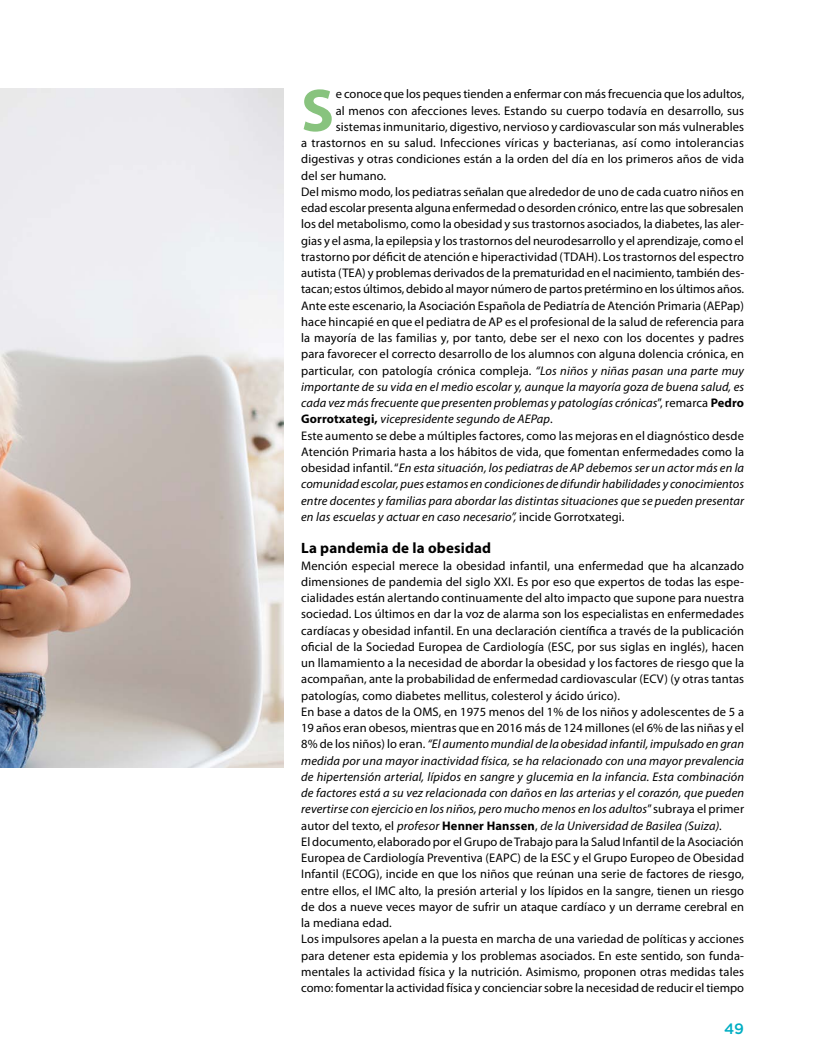
<style>
.page{position:relative;width:815px;height:1063px;background:#fff}
.page>*{position:absolute;margin:0;border:0;box-sizing:border-box;transform-origin:0 0}
.t1{font:700 60.75px "Myriad Pro";color:#88c37e}
.t2{font:700 15px "Myriad Pro";letter-spacing:.01em;color:#000}
.t3{font:500 15px "Gotham";color:#00aec3}
.t4{font:12.5px/16.2px "Myriad Pro";letter-spacing:.01em;color:#000}
.t5{font:italic 12.5px "Myriad Pro";letter-spacing:.01em;color:#000}
.s1{font-style:italic}
.s2{font-style:normal}
.s3{font-weight:700;font-style:normal}
.s4{font-weight:700}
</style>
<div class="page">
<img style="left:0;top:89px;width:283px;height:678px">
<h1 class="t1" style="left:301px;top:71px;width:34px">S</h1>
<p class="t4" style="left:336px;top:86px;width:410px">e conoce que los peques tienden a enfermar con más frecuencia que los adultos,</p>
<p class="t4" style="left:336px;top:102px;width:410px">al menos con afecciones leves. Estando su cuerpo todavía en desarrollo, sus</p>
<p class="t4" style="left:336px;top:118px;width:410px">sistemas inmunitario, digestivo, nervioso y cardiovascular son más vulnerables</p>
<p class="t4" style="left:301px;top:135px;width:444px">a trastornos en su salud. Infecciones víricas y bacterianas, así como intolerancias</p>
<p class="t4" style="left:301px;top:151px;width:444px">digestivas y otras condiciones están a la orden del día en los primeros años de vida</p>
<p class="t4" style="left:301px;top:167px;width:86px">del ser humano.</p>
<p class="t4" style="left:301px;top:183px;width:444px">Del mismo modo, los pediatras señalan que alrededor de uno de cada cuatro niños en</p>
<p class="t4" style="left:301px;top:200px;width:444px">edad escolar presenta alguna enfermedad o desorden crónico, entre las que sobresalen</p>
<p class="t4" style="left:301px;top:216px;width:444px">los del metabolismo, como la obesidad y sus trastornos asociados, la diabetes, las aler-</p>
<p class="t4" style="left:301px;top:232px;width:444px">gias y el asma, la epilepsia y los trastornos del neurodesarrollo y el aprendizaje, como el</p>
<p class="t4" style="left:301px;top:248px;width:444px">trastorno por déficit de atención e hiperactividad (TDAH). Los trastornos del espectro</p>
<p class="t4" style="left:301px;top:265px;width:445px">autista (TEA) y problemas derivados de la prematuridad en el nacimiento, también des-</p>
<p class="t4" style="left:301px;top:281px;width:445px">tacan; estos últimos, debido al mayor número de partos pretérmino en los últimos años.</p>
<p class="t4" style="left:301px;top:297px;width:444px">Ante este escenario, la Asociación Española de Pediatría de Atención Primaria (AEPap)</p>
<p class="t4" style="left:301px;top:313px;width:444px">hace hincapié en que el pediatra de AP es el profesional de la salud de referencia para</p>
<p class="t4" style="left:301px;top:330px;width:444px">la mayoría de las familias y, por tanto, debe ser el nexo con los docentes y padres</p>
<p class="t4" style="left:301px;top:346px;width:444px">para favorecer el correcto desarrollo de los alumnos con alguna dolencia crónica, en</p>
<p class="t4" style="left:301px;top:362px;width:444px">particular, con patología crónica compleja. <span class="s1">“Los niños y niñas pasan una parte muy</span></p>
<p class="t5" style="left:301px;top:379px;width:444px">importante de su vida en el medio escolar y, aunque la mayoría goza de buena salud, es</p>
<p class="t5" style="left:301px;top:395px;width:444px">cada vez más frecuente que presenten problemas y patologías crónicas<span class="s2">”, remarca</span> <span class="s3">Pedro</span></p>
<p class="t5" style="left:301px;top:412px;width:253px"><span class="s3">Gorrotxategi,</span> vicepresidente segundo de AEPap<span class="s2">.</span></p>
<p class="t4" style="left:301px;top:427px;width:444px">Este aumento se debe a múltiples factores, como las mejoras en el diagnóstico desde</p>
<p class="t4" style="left:301px;top:443px;width:444px">Atención Primaria hasta a los hábitos de vida, que fomentan enfermedades como la</p>
<p class="t5" style="left:301px;top:460px;width:444px"><span class="s2">obesidad infantil. “</span>En esta situación, los pediatras de AP debemos ser un actor más en la</p>
<p class="t5" style="left:301px;top:477px;width:444px">comunidad escolar, pues estamos en condiciones de difundir habilidades y conocimientos</p>
<p class="t5" style="left:301px;top:493px;width:444px">entre docentes y familias para abordar las distintas situaciones que se pueden presentar</p>
<p class="t5" style="left:301px;top:509px;width:325px">en las escuelas y actuar en caso necesario”, <span class="s2">incide Gorrotxategi.</span></p>
<p class="t2" style="left:301px;top:539px;width:191px">La pandemia de la obesidad</p>
<p class="t4" style="left:301px;top:557px;width:444px">Mención especial merece la obesidad infantil, una enfermedad que ha alcanzado dimensiones de pandemia del siglo XXI. Es por eso que expertos de todas las espe&shy;cialidades están alertando continuamente del alto impacto que supone para nuestra sociedad. Los últimos en dar la voz de alarma son los especialistas en enfermedades cardíacas y obesidad infantil. En una declaración científica a través de la publicación oficial de la Sociedad Europea de Cardiología (ESC, por sus siglas en inglés), hacen un llamamiento a la necesidad de abordar la obesidad y los factores de riesgo que la acompañan, ante la probabilidad de enfermedad cardiovascular (ECV) (y otras tantas patologías, como diabetes mellitus, colesterol y ácido úrico).<br>En base a datos de la OMS, en 1975 menos del 1% de los niños y adolescentes de 5 a 19 años eran obesos, mientras que en 2016 más de 124 millones (el 6% de las niñas y el 8% de los niños) lo eran. <span class="s1">“El aumento mundial de la obesidad infantil, impulsado en gran medida por una mayor inactividad física, se ha relacionado con una mayor prevalencia de hipertensión arterial, lípidos en sangre y glucemia en la infancia. Esta combinación de factores está a su vez relacionada con daños en las arterias y el corazón, que pueden revertirse con ejercicio en los niños, pero mucho menos en los adultos</span>” subraya el primer autor del texto, el <span class="s1">profesor</span> <span class="s4">Henner Hanssen</span>, <span class="s1">de la Universidad de Basilea (Suiza).<br></span>El documento, elaborado por el Grupo de Trabajo para la Salud Infantil de la Asociación Europea de Cardiología Preventiva (EAPC) de la ESC y el Grupo Europeo de Obesidad Infantil (ECOG), incide en que los niños que reúnan una serie de factores de riesgo, entre ellos, el IMC alto, la presión arterial y los lípidos en la sangre, tienen un riesgo de dos a nueve veces mayor de sufrir un ataque cardíaco y un derrame cerebral en la mediana edad.<br>Los impulsores apelan a la puesta en marcha de una variedad de políticas y acciones para detener esta epidemia y los problemas asociados. En este sentido, son funda&shy;mentales la actividad física y la nutrición. Asimismo, proponen otras medidas tales como: fomentar la actividad física y concienciar sobre la necesidad de reducir el tiempo</p>
<p class="t3" style="left:724px;top:1018px;width:21px">49</p>
</div>
